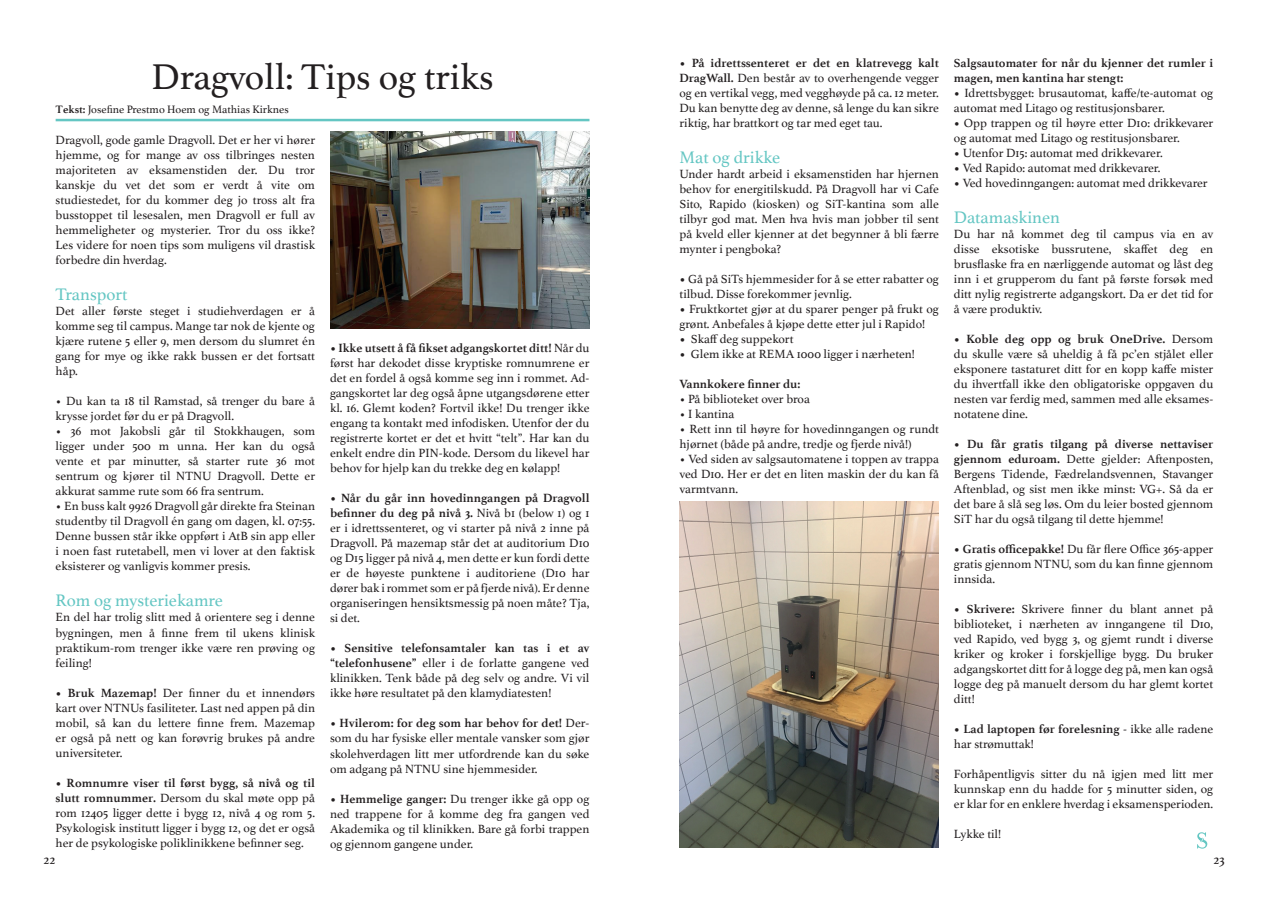
<style>
.page{position:relative;width:1269px;height:908px;background:#fff}
.page>*{position:absolute;margin:0;border:0;box-sizing:border-box;transform-origin:0 0}
.t1{font:37.5px "Athelas";color:#231f20}
.t2{font:17.5px "Athelas";color:#64c6c3}
.t3{font:13.75px "Athelas";color:#231f20}
.t4{font:12.5px/15px "Athelas";color:#231f20;text-align:justify}
.t5{font:700 12.5px/15px "Athelas";color:#231f20}
.t6{font:11.25px "Athelas";color:#231f20}
.s1{font-weight:700}
</style>
<div class="page">
<hr style="left:56px;top:119px;width:533px;height:2px;background:#64c6c3">
<img style="left:330px;top:131px;width:259px;height:197px">
<img style="left:679px;top:501px;width:260px;height:346px">
<svg style="left:1197px;top:832px;width:10px;height:16px"></svg>
<h1 class="t1" style="left:151px;top:47px;width:343px">Dragvoll: Tips og triks</h1>
<p class="t6" style="left:56px;top:100px;width:235px"><span class="s1">Tekst:</span> Josefine Prestmo Hoem og Mathias Kirknes</p>
<p class="t4" style="left:56px;top:132px;width:261px">Dragvoll, gode gamle Dragvoll. Det er her vi hører hjemme, og for mange av oss tilbringes nesten majoriteten av eksamenstiden der. Du tror kanskje du vet det som er verdt å vite om studiestedet, for du kommer deg jo tross alt fra busstoppet til lesesalen, men Dragvoll er full av hemmeligheter og mysterier. Tror du oss ikke?<br>Les videre for noen tips som muligens vil drastisk forbedre din hverdag.</p>
<h2 class="t2" style="left:56px;top:280px;width:73px">Transport</h2>
<p class="t4" style="left:56px;top:303px;width:261px">Det aller første steget i studiehverdagen er å komme seg til campus. Mange tar nok de kjente og kjære rutene 5 eller 9, men dersom du slumret én gang for mye og ikke rakk bussen er det fortsatt håp.</p>
<p class="t4" style="left:56px;top:393px;width:261px">• Du kan ta 18 til Ramstad, så trenger du bare å krysse jordet før du er på Dragvoll.</p>
<p class="t4" style="left:56px;top:423px;width:261px">• 36 mot Jakobsli går til Stokkhaugen, som ligger under 500 m unna. Her kan du også vente et par minutter, så starter rute 36 mot sentrum og kjører til NTNU Dragvoll. Dette er akkurat samme rute som 66 fra sentrum.</p>
<p class="t4" style="left:56px;top:498px;width:261px">• En buss kalt 9926 Dragvoll går direkte fra Steinan studentby til Dragvoll én gang om dagen, kl. 07:55.<br>Denne bussen står ikke oppført i AtB sin app eller i noen fast rutetabell, men vi lover at den faktisk eksisterer og vanligvis kommer presis.</p>
<h2 class="t2" style="left:56px;top:586px;width:169px">Rom og mysteriekamre</h2>
<p class="t4" style="left:56px;top:609px;width:261px">En del har trolig slitt med å orientere seg i denne bygningen, men å finne frem til ukens klinisk praktikum-rom trenger ikke være ren prøving og feiling!</p>
<p class="t4" style="left:56px;top:684px;width:261px"><span class="s1">• Bruk Mazemap!</span> Der finner du et innendørs kart over NTNUs fasiliteter. Last ned appen på din mobil, så kan du lettere finne frem. Mazemap er også på nett og kan forøvrig brukes på andre universiteter.</p>
<p class="t4" style="left:56px;top:774px;width:261px"><span class="s1">• Romnumre viser til først bygg, så nivå og til slutt romnummer.</span> Dersom du skal møte opp på rom 12405 ligger dette i bygg 12, nivå 4 og rom 5.<br>Psykologisk institutt ligger i bygg 12, og det er også her de psykologiske poliklinikkene befinner seg.</p>
<p class="t4" style="left:330px;top:340px;width:261px"><span class="s1">• Ikke utsett å få fikset adgangskortet ditt!</span> Når du først har dekodet disse kryptiske romnumrene er det en fordel å også komme seg inn i rommet. Ad&shy;gangskortet lar deg også åpne utgangsdørene etter kl. 16. Glemt koden? Fortvil ikke! Du trenger ikke engang ta kontakt med infodisken. Utenfor der du registrerte kortet er det et hvitt “telt”. Har kan du enkelt endre din PIN-kode. Dersom du likevel har behov for hjelp kan du trekke deg en kølapp!</p>
<p class="t4" style="left:330px;top:490px;width:261px"><span class="s1">• Når du går inn hovedinngangen på Dragvoll befinner du deg på nivå 3.</span> Nivå b1 (below 1) og 1 er i idrettssenteret, og vi starter på nivå 2 inne på Dragvoll. På mazemap står det at auditorium D10 og D15 ligger på nivå 4, men dette er kun fordi dette er de høyeste punktene i auditoriene (D10 har dører bak i rommet som er på fjerde nivå). Er denne organiseringen hensiktsmessig på noen måte? Tja, si det.</p>
<p class="t4" style="left:330px;top:640px;width:261px"><span class="s1">• Sensitive telefonsamtaler kan tas i et av “telefonhusene”</span> eller i de forlatte gangene ved klinikken. Tenk både på deg selv og andre. Vi vil ikke høre resultatet på den klamydiatesten!</p>
<p class="t4" style="left:330px;top:715px;width:261px"><span class="s1">• Hvilerom: for deg som har behov for det!</span> Der&shy;som du har fysiske eller mentale vansker som gjør skolehverdagen litt mer utfordrende kan du søke om adgang på NTNU sine hjemmesider.</p>
<p class="t4" style="left:330px;top:790px;width:261px"><span class="s1">• Hemmelige ganger:</span> Du trenger ikke gå opp og ned trappene for å komme deg fra gangen ved Akademika og til klinikken. Bare gå forbi trappen og gjennom gangene under.</p>
<p class="t4" style="left:679px;top:55px;width:261px"><span class="s1">• På idrettssenteret er det en klatrevegg kalt DragWall.</span> Den består av to overhengende vegger og en vertikal vegg, med vegghøyde på ca. 12 meter.<br>Du kan benytte deg av denne, så lenge du kan sikre riktig, har brattkort og tar med eget tau.</p>
<h2 class="t2" style="left:679px;top:143px;width:102px">Mat og drikke</h2>
<p class="t4" style="left:679px;top:166px;width:261px">Under hardt arbeid i eksamenstiden har hjernen behov for energitilskudd. På Dragvoll har vi Cafe Sito, Rapido (kiosken) og SiT-kantina som alle tilbyr god mat. Men hva hvis man jobber til sent på kveld eller kjenner at det begynner å bli færre mynter i pengboka?</p>
<p class="t4" style="left:679px;top:271px;width:261px"><span class="s1">•</span> Gå på SiTs hjemmesider for å se etter rabatter og tilbud. Disse forekommer jevnlig.</p>
<p class="t4" style="left:679px;top:301px;width:261px"><span class="s1">•</span> Fruktkortet gjør at du sparer penger på frukt og grønt. Anbefales å kjøpe dette etter jul i Rapido!</p>
<p class="t4" style="left:679px;top:331px;width:115px"><span class="s1">•</span> Skaff deg suppekort</p>
<p class="t4" style="left:679px;top:346px;width:237px"><span class="s1">•</span> Glem ikke at REMA 1000 ligger i nærheten!</p>
<p class="t5" style="left:679px;top:376px;width:122px">Vannkokere finner du:</p>
<p class="t4" style="left:679px;top:391px;width:132px">• På biblioteket over broa</p>
<p class="t4" style="left:679px;top:406px;width:56px">• I kantina</p>
<p class="t4" style="left:679px;top:421px;width:261px">• Rett inn til høyre for hovedinngangen og rundt hjørnet (både på andre, tredje og fjerde nivå!)</p>
<p class="t4" style="left:679px;top:451px;width:261px">• Ved siden av salgsautomatene i toppen av trappa ved D10. Her er det en liten maskin der du kan få varmtvann.</p>
<p class="t5" style="left:954px;top:55px;width:261px">Salgsautomater for når du kjenner det rumler i magen, men kantina har stengt:</p>
<p class="t4" style="left:954px;top:85px;width:261px"><span class="s1">•</span> Idrettsbygget: brusautomat, kaffe/te-automat og automat med Litago og restitusjonsbarer.</p>
<p class="t4" style="left:954px;top:115px;width:261px"><span class="s1">•</span> Opp trappen og til høyre etter D10: drikkevarer og automat med Litago og restitusjonsbarer.</p>
<p class="t4" style="left:954px;top:145px;width:210px"><span class="s1">•</span> Utenfor D15: automat med drikkevarer.</p>
<p class="t4" style="left:954px;top:160px;width:208px"><span class="s1">•</span> Ved Rapido: automat med drikkevarer.</p>
<p class="t4" style="left:954px;top:175px;width:255px"><span class="s1">•</span> Ved hovedinngangen: automat med drikkevarer</p>
<h2 class="t2" style="left:954px;top:203px;width:108px">Datamaskinen</h2>
<p class="t4" style="left:954px;top:226px;width:261px">Du har nå kommet deg til campus via en av disse eksotiske bussrutene, skaffet deg en brusflaske fra en nærliggende automat og låst deg inn i et grupperom du fant på første forsøk med ditt nylig registrerte adgangskort. Da er det tid for å være produktiv.</p>
<p class="t4" style="left:954px;top:331px;width:261px"><span class="s1">• Koble deg opp og bruk OneDrive.</span> Dersom du skulle være så uheldig å få pc’en stjålet eller eksponere tastaturet ditt for en kopp kaffe mister du ihvertfall ikke den obligatoriske oppgaven du nesten var ferdig med, sammen med alle eksames&shy;notatene dine.</p>
<p class="t4" style="left:954px;top:436px;width:261px"><span class="s1">• Du får gratis tilgang på diverse nettaviser gjennom eduroam.</span> Dette gjelder: Aftenposten, Bergens Tidende, Fædrelandsvennen, Stavanger Aftenblad, og sist men ikke minst: VG+. Så da er det bare å slå seg løs. Om du leier bosted gjennom SiT har du også tilgang til dette hjemme!</p>
<p class="t4" style="left:954px;top:541px;width:261px"><span class="s1">• Gratis officepakke!</span> Du får flere Office 365-apper gratis gjennom NTNU, som du kan finne gjennom innsida.</p>
<p class="t4" style="left:954px;top:601px;width:261px"><span class="s1">• Skrivere:</span> Skrivere finner du blant annet på biblioteket, i nærheten av inngangene til D10, ved Rapido, ved bygg 3, og gjemt rundt i diverse kriker og kroker i forskjellige bygg. Du bruker adgangskortet ditt for å logge deg på, men kan også logge deg på manuelt dersom du har glemt kortet ditt!</p>
<p class="t4" style="left:954px;top:721px;width:261px"><span class="s1">• Lad laptopen før forelesning</span> - ikke alle radene har strømuttak!</p>
<p class="t4" style="left:954px;top:766px;width:261px">Forhåpentligvis sitter du nå igjen med litt mer kunnskap enn du hadde for 5 minutter siden, og er klar for en enklere hverdag i eksamensperioden.</p>
<p class="t4" style="left:954px;top:826px;width:49px">Lykke til!</p>
<p class="t3" style="left:44px;top:848px;width:13px">22</p>
<p class="t3" style="left:1213px;top:848px;width:13px">23</p>
</div>
